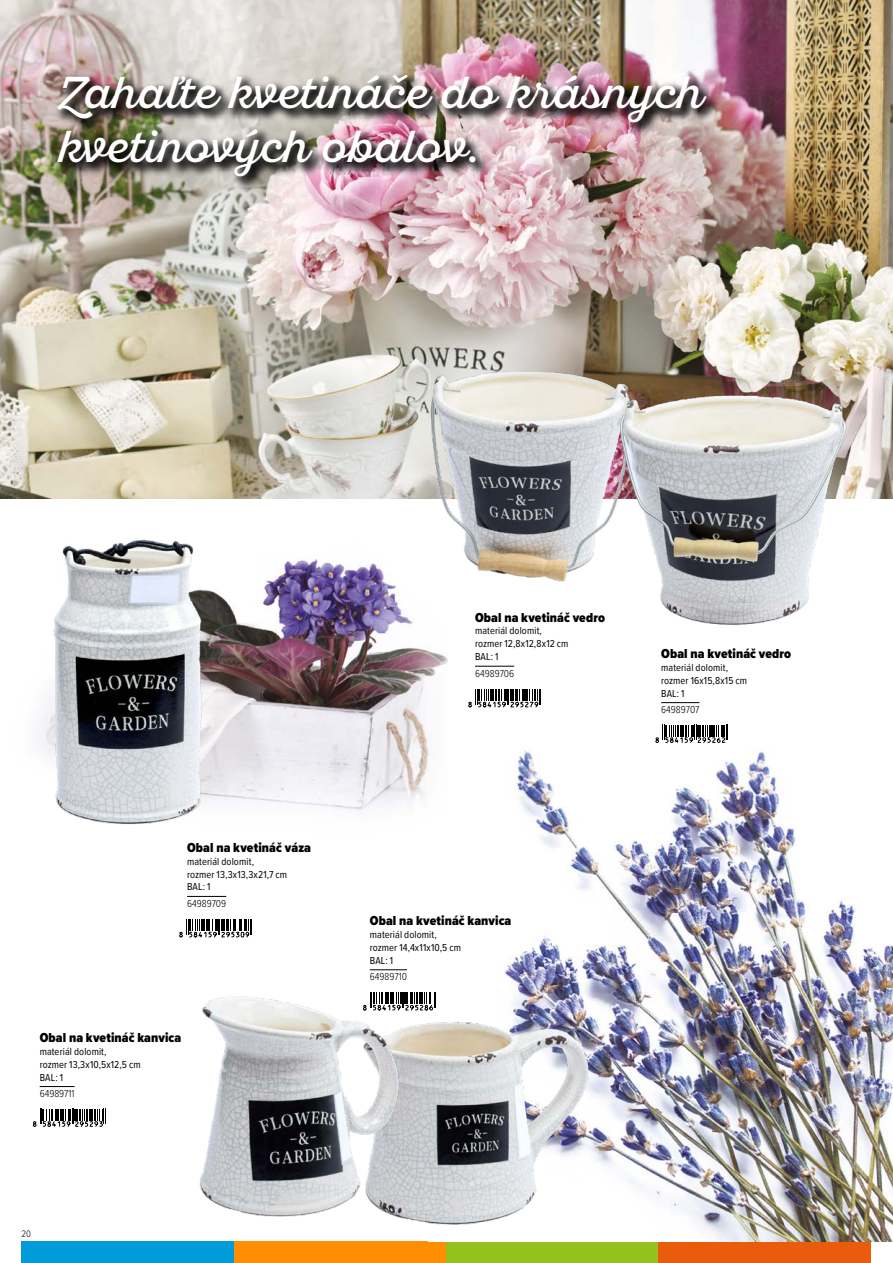
<style>
.page{position:relative;width:893px;height:1263px;background:#fff}
.page>*{position:absolute;margin:0;border:0;box-sizing:border-box;transform-origin:0 0}
.t1{font:44.7px/53.6px "Sant Elia Script";letter-spacing:.01em;color:#fff}
.t2{font:900 13.5px "Proxima Nova Cond";letter-spacing:.01em;color:#000}
.t3{font:10.5px/12.9px "Proxima Nova Cond";letter-spacing:.01em;color:#000}
.t4{font:300 10.5px "Proxima Nova Cond";color:#000}
.t5{font:300 9.75px "Proxima Nova Cond";color:#000}
</style>
<div class="page">
<div style="left:21px;top:1242px;width:213px;height:21px;background:#009cda"></div>
<div style="left:234px;top:1242px;width:212px;height:21px;background:#ff8e00"></div>
<div style="left:446px;top:1242px;width:213px;height:21px;background:#95c11f"></div>
<div style="left:659px;top:1242px;width:212px;height:21px;background:#ea5b0b"></div>
<img style="left:503px;top:702px;width:390px;height:539px">
<img style="left:0;top:498px;width:447px;height:315px">
<img style="left:0;top:0;width:893px;height:498px">
<img style="left:348px;top:994px;width:254px;height:248px">
<img style="left:0;top:521px;width:285px;height:304px">
<img style="left:401px;top:341px;width:261px;height:261px">
<img style="left:594px;top:368px;width:276px;height:257px">
<img style="left:199px;top:994px;width:221px;height:237px">
<hr style="left:40px;top:1086px;width:35px;height:1px;background:#000">
<hr style="left:370px;top:969px;width:37px;height:1px;background:#000">
<hr style="left:187px;top:896px;width:39px;height:1px;background:#000">
<hr style="left:475px;top:666px;width:39px;height:1px;background:#000">
<hr style="left:661px;top:702px;width:38px;height:1px;background:#000">
<div style="left:55px;top:72px;width:666px;height:119px;background:#000;opacity:.75"></div>
<div style="left:54px;top:72px;width:664px;height:116px;background:#000;opacity:.75"></div>
<svg style="left:33px;top:1109px;width:73px;height:18px"></svg>
<div style="left:363px;top:991px;width:78px;height:20px;background:#fff"></div>
<svg style="left:363px;top:992px;width:73px;height:18px"></svg>
<svg style="left:179px;top:919px;width:73px;height:18px"></svg>
<div style="left:468px;top:688px;width:78px;height:20px;background:#fff"></div>
<svg style="left:468px;top:689px;width:73px;height:18px"></svg>
<div style="left:655px;top:724px;width:78px;height:19px;background:#fff"></div>
<svg style="left:655px;top:725px;width:73px;height:18px"></svg>
<h1 class="t1" style="left:59px;top:66px;width:645px">Zahaľte kvetináče do krásnych kvetinových obalov.</h1>
<p class="t2" style="left:187px;top:837px;width:125px">Obal na kvetináč váza</p>
<p class="t3" style="left:187px;top:854px;width:102px">materiál dolomit,<br>rozmer 13,3x13,3x21,7 cm<br>BAL: 1</p>
<p class="t4" style="left:187px;top:896px;width:41px">64989709</p>
<p class="t2" style="left:40px;top:1028px;width:143px">Obal na kvetináč kanvica</p>
<p class="t3" style="left:40px;top:1044px;width:103px">materiál dolomit,<br>rozmer 13,3x10,5x12,5 cm<br>BAL: 1</p>
<p class="t4" style="left:40px;top:1086px;width:36px">64989711</p>
<p class="t5" style="left:22px;top:1227px;width:11px">20</p>
<p class="t2" style="left:475px;top:607px;width:132px">Obal na kvetináč vedro</p>
<p class="t3" style="left:475px;top:624px;width:95px">materiál dolomit, rozmer 12,8x12,8x12 cm<br>BAL: 1</p>
<p class="t4" style="left:475px;top:665px;width:41px">64989706</p>
<p class="t2" style="left:661px;top:644px;width:132px">Obal na kvetináč vedro</p>
<p class="t3" style="left:661px;top:660px;width:87px">materiál dolomit, rozmer 16x15,8x15 cm<br>BAL: 1</p>
<p class="t4" style="left:661px;top:702px;width:40px">64989707</p>
<p class="t2" style="left:370px;top:911px;width:143px">Obal na kvetináč kanvica</p>
<p class="t3" style="left:370px;top:928px;width:93px">materiál dolomit, rozmer 14,4x11x10,5 cm<br>BAL: 1</p>
<p class="t4" style="left:370px;top:969px;width:39px">64989710</p>
</div>
